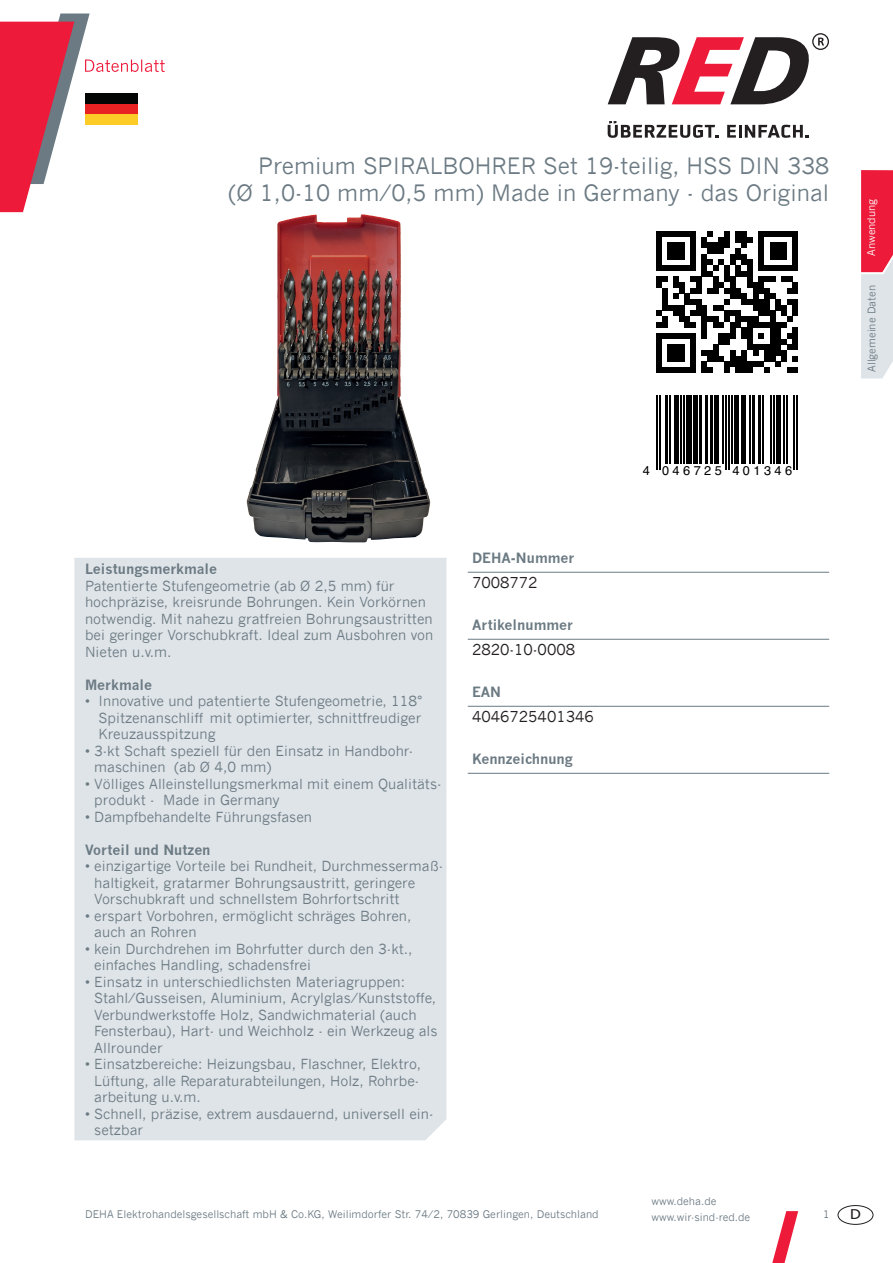
<style>
.page{position:relative;width:893px;height:1263px;background:#fff}
.page>*{position:absolute;margin:0;border:0;box-sizing:border-box;transform-origin:0 0}
.t1{font:22.5px/27px "News Gothic";color:#6b7a83;text-align:right}
.t2{font:15px "News Gothic";color:#231f20}
.t3{font:13.8px/16.5px "News Gothic";color:#6b7a83}
.t4{font:700 13.8px "News Gothic";color:#6b7a83}
.t5{font:13.5px "Tahoma";color:#231f20;scale:1.17 1}
.t6{font:12.75px "Helvetica";letter-spacing:.27em;color:#000}
.t7{font:10.5px/16.5px "News Gothic";color:#6b7a83}
.t8{font:10.5px "News Gothic";color:#fff}
</style>
<div class="page">
<svg style="left:0;top:14px;width:165px;height:198px"></svg>
<svg style="left:608px;top:121px;width:111px;height:17px"></svg>
<svg style="left:727px;top:125px;width:82px;height:13px"></svg>
<svg style="left:608px;top:33px;width:221px;height:71px"></svg>
<svg style="left:861px;top:170px;width:32px;height:208px;background:#e68496"></svg>
<svg style="left:772px;top:1211px;width:26px;height:52px"></svg>
<div style="left:838px;top:1205px;width:35px;height:19px;border:1px solid #231f20;border-radius:50%"></div>
<div style="left:85px;top:94px;width:52px;height:31px;background:#030505"></div>
<div style="left:85px;top:104px;width:52px;height:21px;background:#e82122"></div>
<div style="left:85px;top:114px;width:52px;height:11px;background:#fecc26"></div>
<div style="left:74px;top:558px;width:372px;height:582px;background:#dfe4e8"></div>
<img style="left:246px;top:214px;width:184px;height:328px">
<svg style="left:656px;top:231px;width:142px;height:142px"></svg>
<hr style="left:656px;top:395px;width:2px;height:75px;background:#000">
<hr style="left:659px;top:395px;width:2px;height:75px;background:#000">
<hr style="left:665px;top:395px;width:3px;height:68px;background:#000">
<hr style="left:669px;top:395px;width:2px;height:68px;background:#000">
<hr style="left:674px;top:395px;width:4px;height:68px;background:#000">
<hr style="left:680px;top:395px;width:1px;height:68px;background:#000">
<hr style="left:683px;top:395px;width:1px;height:68px;background:#000">
<div style="left:686px;top:395px;width:6px;height:68px;background:#000"></div>
<div style="left:693px;top:395px;width:5px;height:68px;background:#000"></div>
<hr style="left:699px;top:395px;width:3px;height:68px;background:#000">
<hr style="left:705px;top:395px;width:3px;height:68px;background:#000">
<hr style="left:710px;top:395px;width:3px;height:68px;background:#000">
<div style="left:714px;top:395px;width:5px;height:68px;background:#000"></div>
<hr style="left:722px;top:395px;width:1px;height:68px;background:#000">
<hr style="left:725px;top:395px;width:1px;height:75px;background:#000">
<hr style="left:728px;top:395px;width:1px;height:75px;background:#000">
<hr style="left:731px;top:395px;width:1px;height:68px;background:#000">
<hr style="left:734px;top:395px;width:4px;height:68px;background:#000">
<div style="left:741px;top:395px;width:5px;height:68px;background:#000"></div>
<hr style="left:749px;top:395px;width:1px;height:68px;background:#000">
<hr style="left:752px;top:395px;width:3px;height:68px;background:#000">
<hr style="left:758px;top:395px;width:3px;height:68px;background:#000">
<hr style="left:762px;top:395px;width:2px;height:68px;background:#000">
<hr style="left:770px;top:395px;width:1px;height:68px;background:#000">
<hr style="left:773px;top:395px;width:1px;height:68px;background:#000">
<hr style="left:776px;top:395px;width:4px;height:68px;background:#000">
<hr style="left:783px;top:395px;width:2px;height:68px;background:#000">
<hr style="left:786px;top:395px;width:2px;height:68px;background:#000">
<hr style="left:794px;top:395px;width:1px;height:75px;background:#000">
<hr style="left:797px;top:395px;width:1px;height:75px;background:#000">
<hr style="left:468px;top:572px;width:361px;height:1px;background:#6b7a83">
<hr style="left:468px;top:639px;width:361px;height:1px;background:#6b7a83">
<hr style="left:468px;top:706px;width:361px;height:1px;background:#6b7a83">
<hr style="left:468px;top:773px;width:361px;height:1px;background:#6b7a83">
<h1 class="t1" style="left:228px;top:152px;width:602px">Premium SPIRALBOHRER Set 19-teilig, HSS DIN 338 (Ø 1,0-10 mm/0,5 mm) Made in Germany - das Original</h1>
<p class="t4" style="left:85px;top:560px;width:134px">Leistungsmerkmale</p>
<p class="t3" style="left:85px;top:577px;width:350px">Patentierte Stufengeometrie (ab Ø 2,5 mm) für hochpräzise, kreisrunde Bohrungen. Kein Vorkörnen notwendig. Mit nahezu gratfreien Bohrungsaustritten bei geringer Vorschubkraft. Ideal zum Ausbohren von Nieten u.v.m.</p>
<p class="t4" style="left:85px;top:676px;width:69px">Merkmale</p>
<p class="t3" style="left:99px;top:693px;width:325px;text-align:justify;text-indent:-14px">• Innovative und patentierte Stufengeometrie, 118° Spitzenanschliff mit optimierter, schnittfreudiger Kreuzausspitzung</p>
<p class="t3" style="left:94px;top:742px;width:320px;text-indent:-9px">• 3-kt Schaft speziell für den Einsatz in Handbohr&shy;maschinen (ab Ø 4,0 mm)</p>
<p class="t3" style="left:94px;top:775px;width:349px;text-indent:-9px">• Völliges Alleinstellungsmerkmal mit einem Qualitäts&shy;produkt - Made in Germany</p>
<p class="t3" style="left:85px;top:808px;width:229px">• Dampfbehandelte Führungsfasen</p>
<p class="t4" style="left:85px;top:841px;width:127px">Vorteil und Nutzen</p>
<p class="t3" style="left:94px;top:858px;width:350px;text-indent:-9px">• einzigartige Vorteile bei Rundheit, Durchmessermaß&shy;haltigkeit, gratarmer Bohrungsaustritt, geringere<br>Vorschubkraft und schnellstem Bohrfortschritt</p>
<p class="t3" style="left:94px;top:907px;width:319px;text-indent:-9px">• erspart Vorbohren, ermöglicht schräges Bohren, auch an Rohren</p>
<p class="t3" style="left:94px;top:940px;width:320px;text-indent:-9px">• kein Durchdrehen im Bohrfutter durch den 3-kt., einfaches Handling, schadensfrei</p>
<p class="t3" style="left:94px;top:973px;width:345px;text-indent:-9px">• Einsatz in unterschiedlichsten Materiagruppen:<br>Stahl/Gusseisen, Aluminium, Acrylglas/Kunststoffe, Verbundwerkstoffe Holz, Sandwichmaterial (auch Fensterbau), Hart- und Weichholz - ein Werkzeug als Allrounder</p>
<p class="t3" style="left:94px;top:1056px;width:328px;text-indent:-9px">• Einsatzbereiche: Heizungsbau, Flaschner, Elektro,<br>Lüftung, alle Reparaturabteilungen, Holz, Rohrbe&shy;arbeitung u.v.m.</p>
<p class="t3" style="left:94px;top:1105px;width:341px;text-indent:-9px">• Schnell, präzise, extrem ausdauernd, universell ein&shy;setzbar</p>
<p class="t4" style="left:472px;top:550px;width:104px">DEHA-Nummer</p>
<p class="t2" style="left:472px;top:574px;width:67px">7008772</p>
<p class="t4" style="left:472px;top:617px;width:102px">Artikelnummer</p>
<p class="t2" style="left:472px;top:641px;width:105px">2820-10-0008</p>
<p class="t4" style="left:472px;top:684px;width:31px">EAN</p>
<p class="t2" style="left:472px;top:708px;width:123px">4046725401346</p>
<p class="t4" style="left:472px;top:751px;width:102px">Kennzeichnung</p>
<p class="t6" style="left:643px;top:461px;width:151px">4 046725 401346</p>
<p class="t8" style="left:865px;top:256px;width:59px;rotate:-90deg">Anwendung</p>
<p class="t7" style="left:863px;top:372px;width:89px;rotate:-90deg">Allgemeine Daten</p>
<p class="t7" style="left:651px;top:1192px;width:100px">www.deha.de www.wir-sind-red.de</p>
<p class="t7" style="left:85px;top:1206px;width:515px">DEHA Elektrohandelsgesellschaft mbH &amp; Co.KG, Weilimdorfer Str. 74/2, 70839 Gerlingen, Deutschland</p>
<p class="t7" style="left:823px;top:1206px;width:8px">1</p>
<p class="t5" style="left:850px;top:1205px;width:11px">D</p>
</div>
